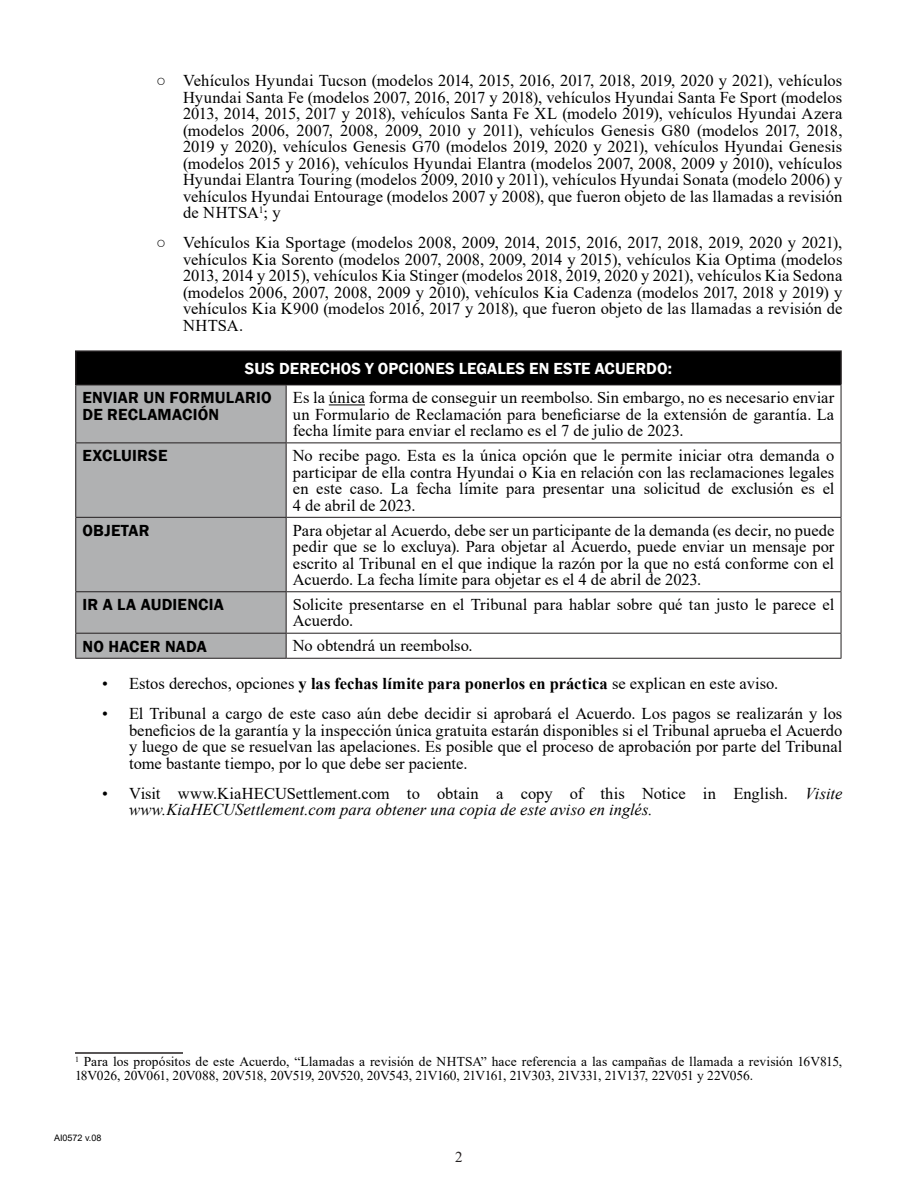
<style>
.page{position:relative;width:918px;height:1188px;background:#fff}
.page>*{position:absolute;margin:0;border:0;box-sizing:border-box;transform-origin:0 0}
.Body_Copy{font:16.5px/16.5px "Times New Roman";color:#000;text-align:justify}
.t1{font:italic 16.5px/16.5px "Times New Roman";letter-spacing:.005em;color:#000}
.Body_Copy-2{font:600 16.5px/16.5px "Franklin Gothic";letter-spacing:.015em;color:#000}
.t2{font:600 16.5px "Franklin Gothic";letter-spacing:.005em;color:#fff}
.t3{font:15px "Times New Roman";color:#231f20}
.Footnote{font:13.5px/13.5px "Times New Roman";color:#000}
.t4{font:9px "Arial";color:#000}
.s1{font-weight:700}
.s2{font-style:normal}
</style>
<div class="page">
<div style="left:76px;top:351px;width:765px;height:34px;background:#000"></div>
<svg style="left:76px;top:386px;width:210px;height:272px;background:#acadae"></svg>
<hr style="left:75px;top:350px;width:211px;height:2px;background:#231f20">
<hr style="left:75px;top:352px;width:1px;height:33px;background:#231f20">
<hr style="left:286px;top:350px;width:556px;height:2px;background:#231f20">
<hr style="left:840px;top:352px;width:2px;height:33px;background:#231f20">
<hr style="left:75px;top:385px;width:211px;height:1px;background:#231f20">
<hr style="left:75px;top:385px;width:1px;height:58px;background:#231f20">
<hr style="left:286px;top:385px;width:555px;height:1px;background:#231f20">
<hr style="left:286px;top:385px;width:1px;height:58px;background:#231f20">
<hr style="left:841px;top:385px;width:1px;height:58px;background:#231f20">
<hr style="left:75px;top:443px;width:211px;height:1px;background:#231f20">
<hr style="left:75px;top:443px;width:1px;height:74px;background:#231f20">
<hr style="left:286px;top:443px;width:555px;height:1px;background:#231f20">
<hr style="left:286px;top:443px;width:1px;height:74px;background:#231f20">
<hr style="left:841px;top:443px;width:1px;height:74px;background:#231f20">
<hr style="left:75px;top:517px;width:211px;height:1px;background:#231f20">
<hr style="left:75px;top:518px;width:1px;height:73px;background:#231f20">
<hr style="left:286px;top:517px;width:555px;height:1px;background:#231f20">
<hr style="left:286px;top:518px;width:1px;height:73px;background:#231f20">
<hr style="left:841px;top:518px;width:1px;height:73px;background:#231f20">
<hr style="left:75px;top:591px;width:211px;height:1px;background:#231f20">
<hr style="left:75px;top:592px;width:1px;height:41px;background:#231f20">
<hr style="left:286px;top:591px;width:555px;height:1px;background:#231f20">
<hr style="left:286px;top:592px;width:1px;height:41px;background:#231f20">
<hr style="left:841px;top:592px;width:1px;height:41px;background:#231f20">
<hr style="left:75px;top:633px;width:211px;height:1px;background:#231f20">
<svg style="left:75px;top:634px;width:1px;height:24px"></svg>
<hr style="left:286px;top:633px;width:555px;height:1px;background:#231f20">
<svg style="left:286px;top:634px;width:1px;height:24px"></svg>
<svg style="left:841px;top:634px;width:1px;height:24px"></svg>
<hr style="left:75px;top:658px;width:211px;height:1px;background:#231f20">
<hr style="left:286px;top:658px;width:555px;height:1px;background:#231f20">
<hr style="left:329px;top:405px;width:36px;height:1px;background:#000">
<hr style="left:75px;top:1052px;width:108px;height:2px;background:#231f20">
<p class="Body_Copy" style="left:183px;top:72px;width:661px;text-indent:-27px">○ Vehículos Hyundai Tucson (modelos 2014, 2015, 2016, 2017, 2018, 2019, 2020 y 2021), vehículos Hyundai Santa Fe (modelos 2007, 2016, 2017 y 2018), vehículos Hyundai Santa Fe Sport (modelos 2013, 2014, 2015, 2017 y 2018), vehículos Santa Fe XL (modelo 2019), vehículos Hyundai Azera (modelos 2006, 2007, 2008, 2009, 2010 y 2011), vehículos Genesis G80 (modelos 2017, 2018, 2019 y 2020), vehículos Genesis G70 (modelos 2019, 2020 y 2021), vehículos Hyundai Genesis (modelos 2015 y 2016), vehículos Hyundai Elantra (modelos 2007, 2008, 2009 y 2010), vehículos Hyundai Elantra Touring (modelos 2009, 2010 y 2011), vehículos Hyundai Sonata (modelo 2006) y vehículos Hyundai Entourage (modelos 2007 y 2008), que fueron objeto de las llamadas a revisión de NHTSA<sup>1</sup>; y</p>
<p class="Body_Copy" style="left:183px;top:234px;width:661px;text-indent:-27px">○ Vehículos Kia Sportage (modelos 2008, 2009, 2014, 2015, 2016, 2017, 2018, 2019, 2020 y 2021), vehículos Kia Sorento (modelos 2007, 2008, 2009, 2014 y 2015), vehículos Kia Optima (modelos 2013, 2014 y 2015), vehículos Kia Stinger (modelos 2018, 2019, 2020 y 2021), vehículos Kia Sedona (modelos 2006, 2007, 2008, 2009 y 2010), vehículos Kia Cadenza (modelos 2017, 2018 y 2019) y vehículos Kia K900 (modelos 2016, 2017 y 2018), que fueron objeto de las llamadas a revisión de NHTSA.</p>
<h1 class="t2" style="left:245px;top:358px;width:429px">SUS DERECHOS Y OPCIONES LEGALES EN ESTE ACUERDO:</h1>
<p class="Body_Copy-2" style="left:82px;top:390px;width:191px">ENVIAR UN FORMULARIO<br>DE RECLAMACIÓN</p>
<p class="Body_Copy" style="left:293px;top:389px;width:543px">Es la única forma de conseguir un reembolso. Sin embargo, no es necesario enviar un Formulario de Reclamación para beneficiarse de la extensión de garantía. La fecha límite para enviar el reclamo es el 7 de julio de 2023.</p>
<p class="Body_Copy-2" style="left:82px;top:448px;width:86px">EXCLUIRSE</p>
<p class="Body_Copy" style="left:293px;top:447px;width:543px">No recibe pago. Esta es la única opción que le permite iniciar otra demanda o participar de ella contra Hyundai o Kia en relación con las reclamaciones legales en este caso. La fecha límite para presentar una solicitud de exclusión es el 4 de abril de 2023.</p>
<p class="Body_Copy-2" style="left:82px;top:522px;width:69px">OBJETAR</p>
<p class="Body_Copy" style="left:293px;top:521px;width:543px">Para objetar al Acuerdo, debe ser un participante de la demanda (es decir, no puede pedir que se lo excluya). Para objetar al Acuerdo, puede enviar un mensaje por escrito al Tribunal en el que indique la razón por la que no está conforme con el Acuerdo. La fecha límite para objetar es el 4 de abril de 2023.</p>
<p class="Body_Copy-2" style="left:82px;top:597px;width:143px">IR A LA AUDIENCIA</p>
<p class="Body_Copy" style="left:293px;top:596px;width:543px">Solicite presentarse en el Tribunal para hablar sobre qué tan justo le parece el<br>Acuerdo.</p>
<p class="Body_Copy-2" style="left:82px;top:638px;width:126px">NO HACER NADA</p>
<p class="Body_Copy" style="left:293px;top:637px;width:181px">No obtendrá un reembolso.</p>
<p class="Body_Copy" style="left:102px;top:675px;width:678px">• Estos derechos, opciones <span class="s1">y las fechas límite para ponerlos en práctica</span> se explican en este aviso.</p>
<p class="Body_Copy" style="left:129px;top:705px;width:715px;text-indent:-27px">• El Tribunal a cargo de este caso aún debe decidir si aprobará el Acuerdo. Los pagos se realizarán y los beneficios de la garantía y la inspección única gratuita estarán disponibles si el Tribunal aprueba el Acuerdo y luego de que se resuelvan las apelaciones. Es posible que el proceso de aprobación por parte del Tribunal tome bastante tiempo, por lo que debe ser paciente.</p>
<p class="t1" style="left:129px;top:785px;width:715px;text-indent:-27px"><span class="s2">• Visit www.KiaHECUSettlement.com to obtain a copy of this Notice in English.</span> Visite www.KiaHECUSettlement.com para obtener una copia de este aviso en inglés.</p>
<p class="Footnote" style="left:75px;top:1055px;width:769px"><sup>1</sup> Para los propósitos de este Acuerdo, “Llamadas a revisión de NHTSA” hace referencia a las campañas de llamada a revisión 16V815,<br>18V026, 20V061, 20V088, 20V518, 20V519, 20V520, 20V543, 21V160, 21V161, 21V303, 21V331, 21V137, 22V051 y 22V056.</p>
<p class="t4" style="left:54px;top:1131px;width:49px">AI0572 v.08</p>
<p class="t3" style="left:455px;top:1146px;width:9px">2</p>
</div>
